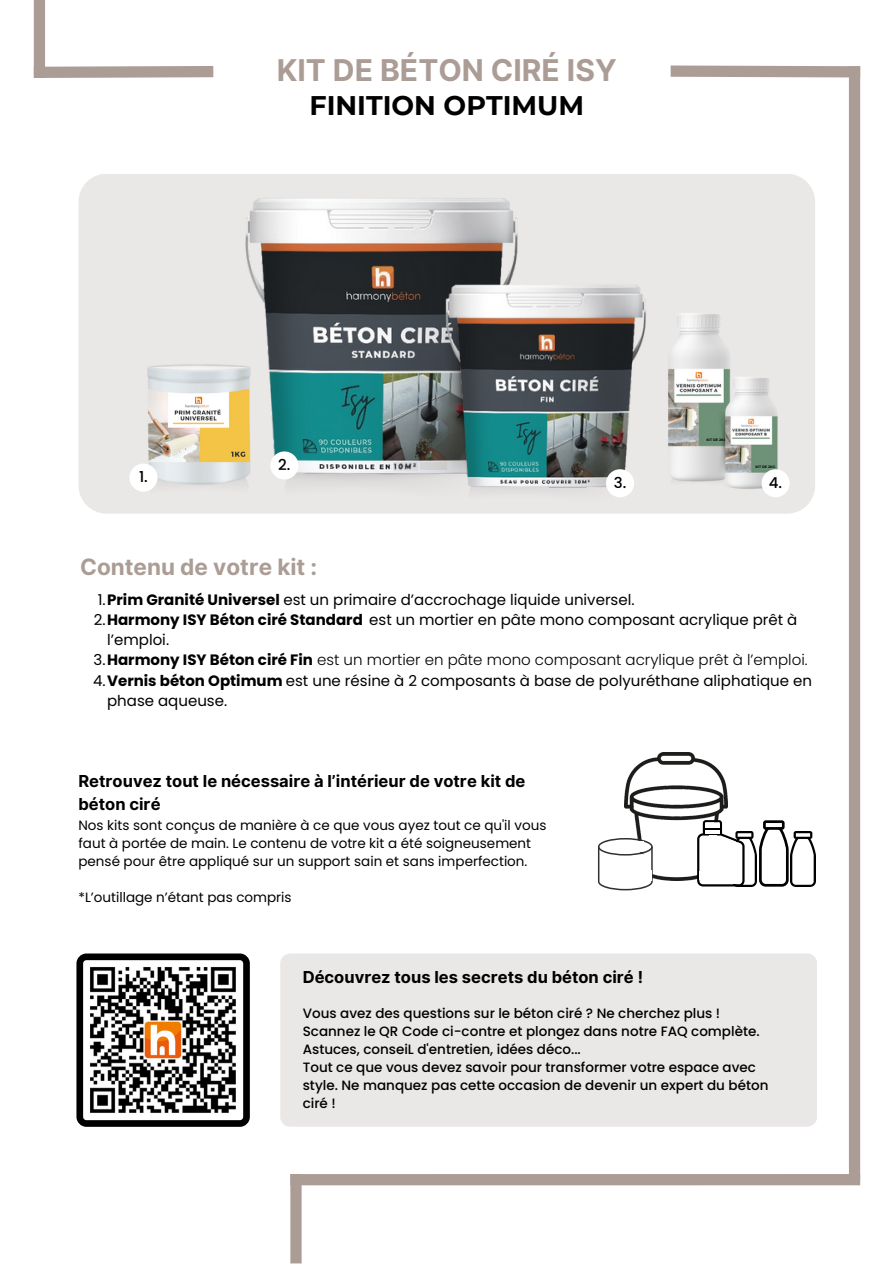
<style>
.page{position:relative;width:894px;height:1264px;background:#fff}
.page>*{position:absolute;margin:0;border:0;box-sizing:border-box;transform-origin:0 0}
.t1{font:700 30px "Inter";color:#ab9c95}
.t2{font:700 26.85px "Montserrat";color:#000}
.t3{font:700 22.5px "Inter";color:#ab9c95}
.t4{font:700 16.5px/22.8px "Inter";color:#000}
.t5{font:15px/20.2px "Poppins";color:#000}
.t6{font:300 15px "Poppins";color:#000}
.t7{font:500 15px "Poppins";color:#000}
.t8{font:500 13.5px/18px "Poppins";color:#000}
.t9{font:13.5px/18px "Poppins";color:#000}
.t10{font:700 3.45px "Montserrat";color:#000}
.s1{font-weight:700}
.s2{font-weight:400}
</style>
<div class="page">
<svg style="left:33px;top:60px;width:181px;height:18px"></svg>
<div style="left:34px;top:0;width:11px;height:78px;background:#ab9c95"></div>
<svg style="left:670px;top:65px;width:191px;height:18px"></svg>
<div style="left:848px;top:66px;width:11px;height:1113px;background:#ab9c95"></div>
<div style="left:290px;top:1173px;width:569px;height:12px;background:#ab9c95"></div>
<div style="left:290px;top:1174px;width:11px;height:89px;background:#ab9c95"></div>
<svg style="left:76px;top:953px;width:174px;height:173px"></svg>
<div style="left:280px;top:953px;width:537px;height:173px;background:#eae8e7;border-radius:10px"></div>
<img style="left:624px;top:752px;width:103px;height:128px">
<img style="left:744px;top:831px;width:12px;height:55px">
<svg style="left:759px;top:825px;width:29px;height:61px"></svg>
<div style="left:762px;top:820px;width:22px;height:9px;border:3px solid #000"></div>
<img style="left:790px;top:831px;width:24px;height:55px">
<svg style="left:598px;top:838px;width:54px;height:52px"></svg>
<svg style="left:697px;top:820px;width:47px;height:66px"></svg>
<img style="left:85px;top:962px;width:155px;height:155px">
<div style="left:78px;top:174px;width:736px;height:339px;background:#eae8e7"></div>
<img style="left:284px;top:476px;width:184px;height:29px">
<img style="left:242px;top:194px;width:279px;height:282px">
<div style="left:420px;top:462px;width:26px;height:7px;background:#d2d2d3"></div>
<img style="left:393px;top:462px;width:24px;height:8px">
<img style="left:468px;top:488px;width:154px;height:19px">
<img style="left:435px;top:322px;width:7px;height:150px">
<img style="left:442px;top:283px;width:205px;height:205px">
<div style="left:270px;top:451px;width:28px;height:28px;background:#fff;border-radius:50%"></div>
<div style="left:606px;top:469px;width:28px;height:28px;background:#fff;border-radius:50%"></div>
<div style="left:149px;top:486px;width:99px;height:18px;background:#eae8e7"></div>
<img style="left:146px;top:363px;width:107px;height:123px">
<div style="left:129px;top:463px;width:28px;height:28px;background:#fff;border-radius:50%"></div>
<img style="left:670px;top:476px;width:55px;height:14px;border-radius:7px">
<img style="left:664px;top:310px;width:72px;height:173px">
<div style="left:704px;top:437px;width:20px;height:5px;background:#6e9278"></div>
<img style="left:725px;top:489px;width:39px;height:3px">
<img style="left:716px;top:409px;width:8px;height:64px">
<img style="left:724px;top:376px;width:54px;height:113px">
<div style="left:752px;top:464px;width:23px;height:6px;background:#6e9278"></div>
<div style="left:761px;top:469px;width:28px;height:28px;background:#fff;border-radius:50%"></div>
<h1 class="t1" style="left:277px;top:53px;width:341px">KIT DE BÉTON CIRÉ ISY</h1>
<p class="t2" style="left:309px;top:89px;width:276px">FINITION OPTIMUM</p>
<h4 class="t7" style="left:139px;top:466px;width:10px">1.</h4>
<h4 class="t7" style="left:278px;top:454px;width:14px">2.</h4>
<p class="t3" style="left:80px;top:553px;width:238px">Contenu de votre kit :</p>
<h4 class="t7" style="left:613px;top:472px;width:14px">3.</h4>
<p class="t10" style="left:706px;top:437px;width:21px">KIT DE 2KG</p>
<p class="t10" style="left:755px;top:465px;width:21px">KIT DE 2KG</p>
<p class="t7" style="left:768px;top:472px;width:15px">4.</p>
<p class="t5" style="left:98px;top:589px;width:538px">1.<span class="s1">Prim Granité Universel</span> est un primaire d’accrochage liquide universel.</p>
<p class="t5" style="left:107px;top:609px;width:691px;text-indent:-13px">2.<span class="s1">Harmony ISY Béton ciré Standard</span> est un mortier en pâte mono composant acrylique prêt à l’emploi.</p>
<p class="t6" style="left:94px;top:649px;width:715px"><span class="s2">3.</span><span class="s1">Harmony ISY Béton ciré Fin</span> est un mortier en pâte mono composant acrylique prêt à l’emploi.</p>
<h2 class="t5" style="left:107px;top:670px;width:706px;text-indent:-14px">4.<span class="s1">Vernis béton Optimum</span> est une résine à 2 composants à base de polyuréthane aliphatique en phase aqueuse.</h2>
<p class="t4" style="left:78px;top:770px;width:448px">Retrouvez tout le nécessaire à l’intérieur de votre kit de béton ciré</p>
<p class="t9" style="left:78px;top:816px;width:469px">Nos kits sont conçus de manière à ce que vous ayez tout ce qu'il vous faut à portée de main. Le contenu de votre kit a été soigneusement pensé pour être appliqué sur un support sain et sans imperfection.</p>
<p class="t9" style="left:78px;top:888px;width:214px">*L’outillage n’étant pas compris</p>
<p class="t4" style="left:303px;top:965px;width:341px">Découvrez tous les secrets du béton ciré !</p>
<p class="t8" style="left:303px;top:1004px;width:467px">Vous avez des questions sur le béton ciré ? Ne cherchez plus !<br>Scannez le QR Code ci-contre et plongez dans notre FAQ complète.<br>Astuces, conseiL d'entretien, idées déco...<br>Tout ce que vous devez savoir pour transformer votre espace avec style. Ne manquez pas cette occasion de devenir un expert du béton ciré !</p>
</div>
